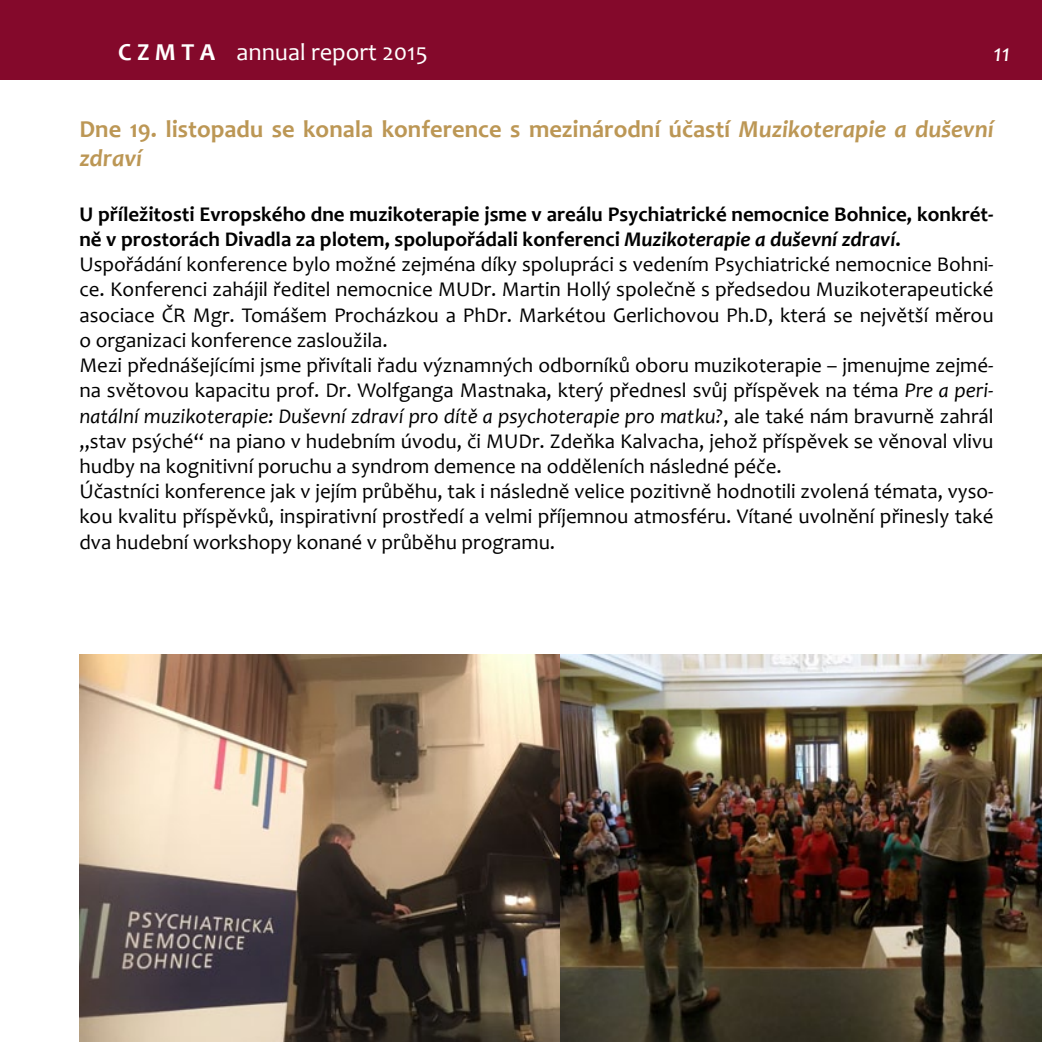
<style>
.page{position:relative;width:1042px;height:1042px;background:#fff}
.page>*{position:absolute;margin:0;border:0;box-sizing:border-box;transform-origin:0 0}
.t1{font:700 24.5px/29.4px "Candara";color:#bc9755}
.t2{font:24.5px "Candara";color:#fff}
.t3{font:italic 24.5px "Candara";color:#fff}
.t4{font:21px/25.2px "Candara";color:#000}
.s1{font-weight:700}
.s2{font-style:italic}
.s3{font-weight:700;font-style:italic}
</style>
<div class="page">
<div style="left:0;top:0;width:1042px;height:79px;background:#84092b"></div>
<img style="left:79px;top:655px;width:963px;height:387px">
<p class="t2" style="left:118px;top:37px;width:311px"><span class="s1">C Z M T A</span> annual report 2015</p>
<p class="t3" style="left:993px;top:38px;width:18px">11</p>
<p class="t1" style="left:79px;top:114px;width:915px">Dne 19. listopadu se konala konference s mezinárodní účastí <span class="s2">Muzikoterapie a duševní zdraví</span></p>
<p class="t4" style="left:79px;top:201px;width:916px"><span class="s1">U příležitosti Evropského dne muzikoterapie jsme v areálu Psychiatrické nemocnice Bohnice, konkrét&shy;ně v prostorách Divadla za plotem, spolupořádali konferenci</span> <span class="s3">Muzikoterapie a duševní zdraví</span><span class="s1">.<br></span>Uspořádání konference bylo možné zejména díky spolupráci s vedením Psychiatrické nemocnice Bohni&shy;ce. Konferenci zahájil ředitel nemocnice MUDr. Martin Hollý společně s předsedou Muzikoterapeutické asociace ČR Mgr. Tomášem Procházkou a PhDr. Markétou Gerlichovou Ph.D, která se největší měrou o organizaci konference zasloužila.<br>Mezi přednášejícími jsme přivítali řadu významných odborníků oboru muzikoterapie – jmenujme zejmé&shy;na světovou kapacitu prof. Dr. Wolfganga Mastnaka, který přednesl svůj příspěvek na téma <span class="s2">Pre a peri&shy;natální muzikoterapie: Duševní zdraví pro dítě a psychoterapie pro matku?</span>, ale také nám bravurně zahrál „stav psýché“ na piano v hudebním úvodu, či MUDr. Zdeňka Kalvacha, jehož příspěvek se věnoval vlivu hudby na kognitivní poruchu a syndrom demence na odděleních následné péče.<br>Účastníci konference jak v jejím průběhu, tak i následně velice pozitivně hodnotili zvolená témata, vyso&shy;kou kvalitu příspěvků, inspirativní prostředí a velmi příjemnou atmosféru. Vítané uvolnění přinesly také dva hudební workshopy konané v průběhu programu.</p>
</div>
